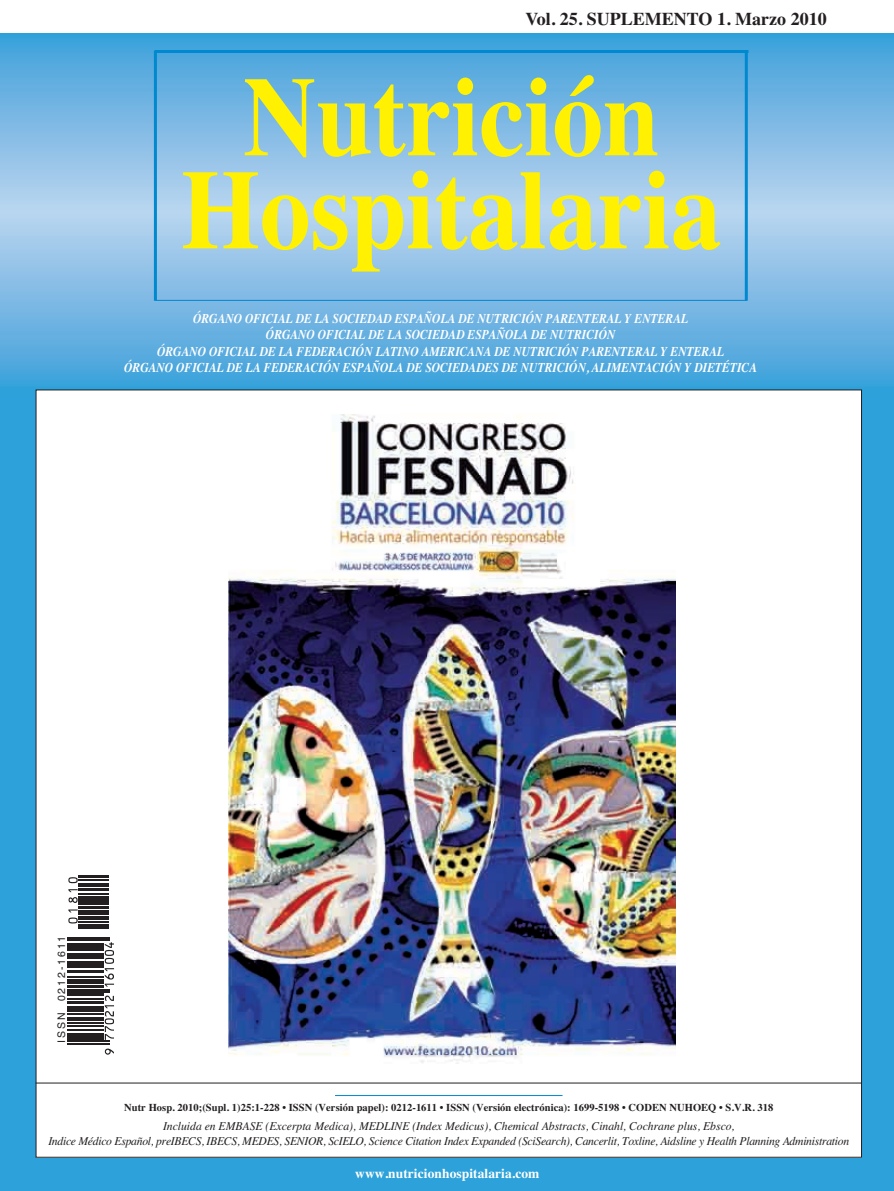
<style>
.page{position:relative;width:894px;height:1191px;background:#fff}
.page>*{position:absolute;margin:0;border:0;box-sizing:border-box;transform-origin:0 0}
.t1{font:700 112.5px/93px "Times";color:#fff101;text-align:center;scale:.9 1}
.t2{font:700 18px "Times";color:#231f20}
.t3{font:italic 700 13.5px/16.5px "Times";color:#fff;text-align:center;scale:.86 1}
.t4{font:700 13.5px "Times";letter-spacing:.005em;color:#fff}
.t5{font:italic 12px/15px "Times";letter-spacing:-.02em;color:#231f20;text-align:center}
.t6{font:700 10.5px "Times";letter-spacing:.005em;color:#231f20}
.t7{font:10.5px "Helvetica";letter-spacing:.18em;color:#231f20}
</style>
<div class="page">
<div style="left:0;top:380px;width:893px;height:811px;background:#2ca1da"></div>
<svg style="left:0;top:33px;width:893px;height:353px;background:#7dbae4"></svg>
<hr style="left:154px;top:50px;width:594px;height:3px;background:#0089cf">
<hr style="left:154px;top:51px;width:3px;height:250px;background:#0089cf">
<hr style="left:744px;top:51px;width:3px;height:250px;background:#0089cf">
<hr style="left:155px;top:300px;width:592px;height:1px;background:#0089cf">
<div style="left:36px;top:390px;width:825px;height:767px;background:#fff"></div>
<img style="left:229px;top:414px;width:446px;height:650px">
<hr style="left:335px;top:1095px;width:227px;height:1px;background:#0089cf">
<hr style="left:36px;top:1082px;width:825px;height:1px;background:#231f20">
<svg style="left:105px;top:1048px;width:9px;height:6px"></svg>
<hr style="left:67px;top:1043px;width:42px;height:1px;background:#231f20">
<hr style="left:67px;top:1040px;width:42px;height:2px;background:#231f20">
<hr style="left:67px;top:1036px;width:37px;height:3px;background:#231f20">
<hr style="left:67px;top:1033px;width:37px;height:2px;background:#231f20">
<hr style="left:67px;top:1029px;width:37px;height:1px;background:#231f20">
<hr style="left:67px;top:1025px;width:37px;height:1px;background:#231f20">
<hr style="left:67px;top:1022px;width:37px;height:2px;background:#231f20">
<hr style="left:67px;top:1017px;width:37px;height:3px;background:#231f20">
<hr style="left:67px;top:1014px;width:37px;height:1px;background:#231f20">
<hr style="left:67px;top:1009px;width:37px;height:2px;background:#231f20">
<hr style="left:67px;top:1006px;width:37px;height:2px;background:#231f20">
<hr style="left:67px;top:1001px;width:37px;height:2px;background:#231f20">
<svg style="left:105px;top:995px;width:9px;height:45px"></svg>
<hr style="left:67px;top:998px;width:37px;height:1px;background:#231f20">
<hr style="left:67px;top:993px;width:37px;height:2px;background:#231f20">
<hr style="left:67px;top:991px;width:42px;height:1px;background:#231f20">
<hr style="left:67px;top:989px;width:42px;height:1px;background:#231f20">
<hr style="left:67px;top:985px;width:37px;height:3px;background:#231f20">
<hr style="left:67px;top:981px;width:37px;height:2px;background:#231f20">
<hr style="left:67px;top:979px;width:37px;height:1px;background:#231f20">
<hr style="left:67px;top:976px;width:37px;height:2px;background:#231f20">
<hr style="left:67px;top:970px;width:37px;height:2px;background:#231f20">
<hr style="left:67px;top:965px;width:37px;height:2px;background:#231f20">
<hr style="left:67px;top:961px;width:37px;height:3px;background:#231f20">
<hr style="left:67px;top:957px;width:37px;height:2px;background:#231f20">
<hr style="left:67px;top:953px;width:37px;height:3px;background:#231f20">
<hr style="left:67px;top:950px;width:37px;height:1px;background:#231f20">
<svg style="left:105px;top:942px;width:9px;height:44px"></svg>
<hr style="left:67px;top:947px;width:37px;height:1px;background:#231f20">
<hr style="left:67px;top:943px;width:37px;height:3px;background:#231f20">
<hr style="left:67px;top:939px;width:42px;height:2px;background:#231f20">
<hr style="left:67px;top:937px;width:42px;height:1px;background:#231f20">
<hr style="left:79px;top:927px;width:30px;height:1px;background:#231f20">
<hr style="left:79px;top:924px;width:30px;height:2px;background:#231f20">
<hr style="left:79px;top:921px;width:30px;height:2px;background:#231f20">
<hr style="left:79px;top:916px;width:30px;height:3px;background:#231f20">
<hr style="left:79px;top:914px;width:30px;height:1px;background:#231f20">
<svg style="left:68px;top:909px;width:10px;height:14px"></svg>
<hr style="left:79px;top:910px;width:30px;height:3px;background:#231f20">
<hr style="left:79px;top:906px;width:30px;height:2px;background:#231f20">
<hr style="left:79px;top:904px;width:30px;height:1px;background:#231f20">
<hr style="left:79px;top:900px;width:30px;height:2px;background:#231f20">
<hr style="left:79px;top:896px;width:30px;height:3px;background:#231f20">
<hr style="left:79px;top:893px;width:30px;height:2px;background:#231f20">
<hr style="left:79px;top:888px;width:30px;height:2px;background:#231f20">
<hr style="left:79px;top:886px;width:30px;height:1px;background:#231f20">
<hr style="left:79px;top:883px;width:30px;height:1px;background:#231f20">
<hr style="left:79px;top:879px;width:30px;height:1px;background:#231f20">
<hr style="left:79px;top:875px;width:30px;height:3px;background:#231f20">
<svg style="left:68px;top:889px;width:10px;height:14px"></svg>
<svg style="left:68px;top:877px;width:10px;height:6px"></svg>
<p class="t2" style="left:525px;top:8px;width:302px">Vol. 25. SUPLEMENTO 1. Marzo 2010</p>
<p class="t1" style="left:181px;top:70px;width:601px">Nutrición<br>Hospitalaria</p>
<p class="t3" style="left:124px;top:310px;width:737px">ÓRGANO OFICIAL DE LA SOCIEDAD ESPAÑOLA DE NUTRICIÓN PARENTERAL Y ENTERAL<br>ÓRGANO OFICIAL DE LA SOCIEDAD ESPAÑOLA DE NUTRICIÓN<br>ÓRGANO OFICIAL DE LA FEDERACIÓN LATINO AMERICANA DE NUTRICIÓN PARENTERAL Y ENTERAL<br>ÓRGANO OFICIAL DE LA FEDERACIÓN ESPAÑOLA DE SOCIEDADES DE NUTRICIÓN, ALIMENTACIÓN Y DIETÉTICA</p>
<p class="t7" style="left:55px;top:1043px;width:109px;rotate:-90deg">ISSN 0212-1611</p>
<p class="t6" style="left:124px;top:1101px;width:650px">Nutr Hosp. 2010;(Supl. 1)25:1-228 • ISSN (Versión papel): 0212-1611 • ISSN (Versión electrónica): 1699-5198 • CODEN NUHOEQ • S.V.R. 318</p>
<p class="t5" style="left:48px;top:1119px;width:802px">Incluida en EMBASE (Excerpta Medica), MEDLINE (Index Medicus), Chemical Abstracts, Cinahl, Cochrane plus, Ebsco,<br>Indice Médico Español, preIBECS, IBECS, MEDES, SENIOR, ScIELO, Science Citation Index Expanded (SciSearch), Cancerlit, Toxline, Aidsline y Health Planning Administration</p>
<p class="t4" style="left:355px;top:1165px;width:186px">www.nutricionhospitalaria.com</p>
</div>
